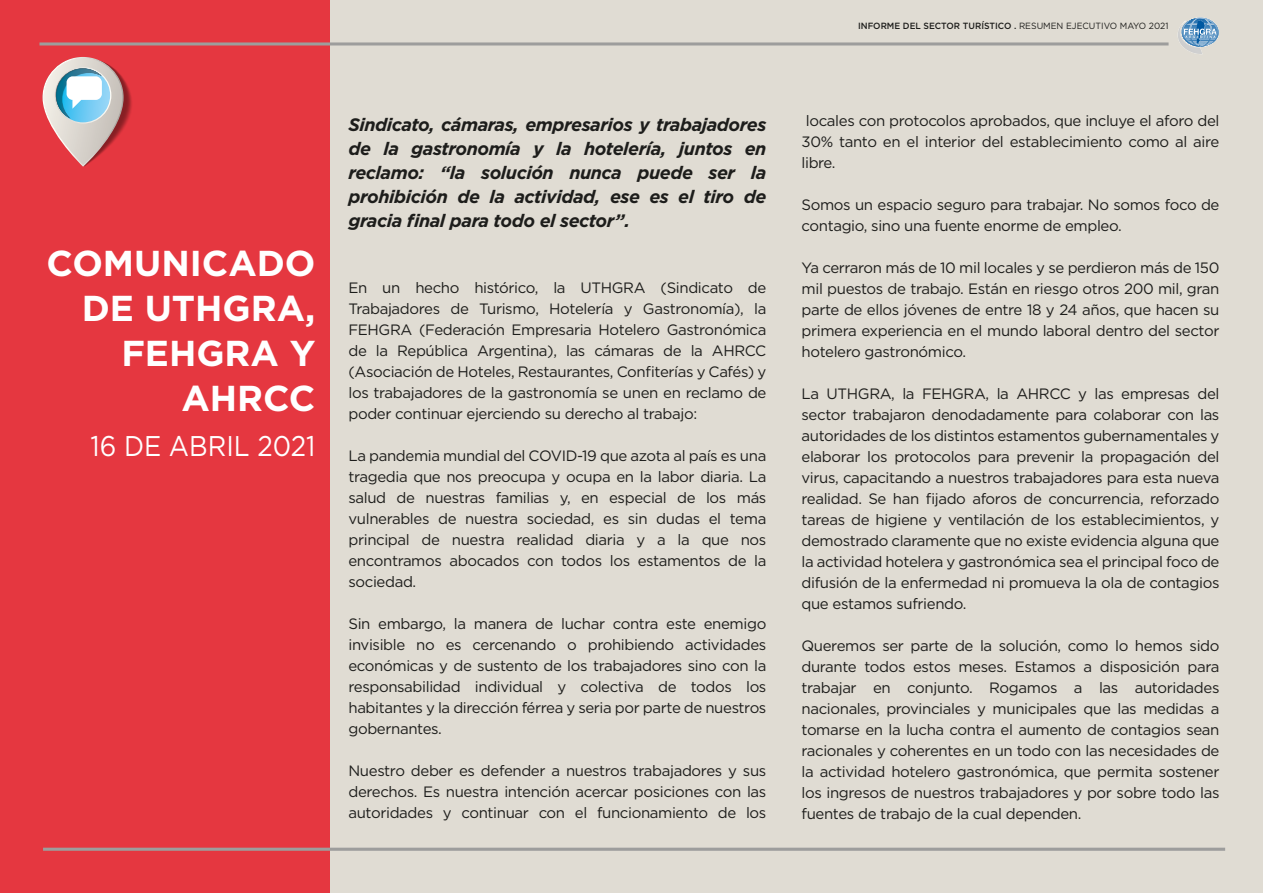
<style>
.page{position:relative;width:1263px;height:893px;background:#e0dcd3}
.page>*{position:absolute;margin:0;border:0;box-sizing:border-box;transform-origin:0 0}
.t1{font:700 36px/45px "Gotham";color:#fff;text-align:right}
.t2{font:28.5px "Gotham";color:#fff;scale:.9 1}
.t3{font:italic 700 18px/24px "Gotham";letter-spacing:-.025em;color:#1d1d1b;text-align:justify}
.t4{font:15px/21px "Gotham";letter-spacing:-.025em;color:#1d1d1b;text-align:justify}
.t5{font:500 9px "Gotham";color:#1d1d1b;scale:.96 1}
.s1{font-weight:400}
</style>
<div class="page">
<div style="left:0;top:0;width:330px;height:893px;background:#e53740"></div>
<svg style="left:1177px;top:17px;width:42px;height:37px"></svg>
<hr style="left:39px;top:42px;width:1129px;height:3px;background:#9d9d9c">
<hr style="left:43px;top:848px;width:1182px;height:3px;background:#9d9d9c">
<svg style="left:43px;top:57px;width:89px;height:110px"></svg>
<div style="left:67px;top:76px;width:35px;height:24px;background:#fff;border-radius:6px"></div>
<h1 class="t1" style="left:47px;top:240px;width:270px">COMUNICADO<br>DE UTHGRA,<br>FEHGRA Y<br>AHRCC</h1>
<h2 class="t2" style="left:91px;top:427px;width:251px">16 DE ABRIL 2021</h2>
<p class="t3" style="left:348px;top:113px;width:419px">Sindicato, cámaras, empresarios y trabajadores de la gastronomía y la hotelería, juntos en reclamo: “la solución nunca puede ser la prohibición de la actividad, ese es el tiro de gracia final para todo el sector”.</p>
<p class="t4" style="left:348px;top:277px;width:419px">En un hecho histórico, la UTHGRA (Sindicato de Trabajadores de Turismo, Hotelería y Gastronomía), la FEHGRA (Federación Empresaria Hotelero Gastronómica de la República Argentina), las cámaras de la AHRCC (Asociación de Hoteles, Restaurantes, Confiterías y Cafés) y los trabajadores de la gastronomía se unen en reclamo de poder continuar ejerciendo su derecho al trabajo:</p>
<p class="t4" style="left:348px;top:445px;width:419px">La pandemia mundial del COVID-19 que azota al país es una tragedia que nos preocupa y ocupa en la labor diaria. La salud de nuestras familias y, en especial de los más vulnerables de nuestra sociedad, es sin dudas el tema principal de nuestra realidad diaria y a la que nos encontramos abocados con todos los estamentos de la sociedad.</p>
<p class="t4" style="left:348px;top:613px;width:419px">Sin embargo, la manera de luchar contra este enemigo invisible no es cercenando o prohibiendo actividades económicas y de sustento de los trabajadores sino con la responsabilidad individual y colectiva de todos los habitantes y la dirección férrea y seria por parte de nuestros gobernantes.</p>
<p class="t4" style="left:348px;top:760px;width:419px">Nuestro deber es defender a nuestros trabajadores y sus derechos. Es nuestra intención acercar posiciones con las autoridades y continuar con el funcionamiento de los</p>
<p class="t5" style="left:858px;top:20px;width:325px">INFORME DEL SECTOR TURÍSTICO . <span class="s1">RESUMEN EJECUTIVO MAYO 2021</span></p>
<p class="t4" style="left:801px;top:110px;width:419px">locales con protocolos aprobados, que incluye el aforo del 30% tanto en el interior del establecimiento como al aire libre.</p>
<p class="t4" style="left:801px;top:194px;width:419px">Somos un espacio seguro para trabajar. No somos foco de contagio, sino una fuente enorme de empleo.</p>
<p class="t4" style="left:801px;top:257px;width:419px">Ya cerraron más de 10 mil locales y se perdieron más de 150 mil puestos de trabajo. Están en riesgo otros 200 mil, gran parte de ellos jóvenes de entre 18 y 24 años, que hacen su primera experiencia en el mundo laboral dentro del sector hotelero gastronómico.</p>
<p class="t4" style="left:801px;top:383px;width:419px">La UTHGRA, la FEHGRA, la AHRCC y las empresas del sector trabajaron denodadamente para colaborar con las autoridades de los distintos estamentos gubernamentales y elaborar los protocolos para prevenir la propagación del virus, capacitando a nuestros trabajadores para esta nueva realidad. Se han fijado aforos de concurrencia, reforzado tareas de higiene y ventilación de los establecimientos, y demostrado claramente que no existe evidencia alguna que la actividad hotelera y gastronómica sea el principal foco de difusión de la enfermedad ni promueva la ola de contagios que estamos sufriendo.</p>
<p class="t4" style="left:801px;top:635px;width:419px">Queremos ser parte de la solución, como lo hemos sido durante todos estos meses. Estamos a disposición para trabajar en conjunto. Rogamos a las autoridades nacionales, provinciales y municipales que las medidas a tomarse en la lucha contra el aumento de contagios sean racionales y coherentes en un todo con las necesidades de la actividad hotelero gastronómica, que permita sostener los ingresos de nuestros trabajadores y por sobre todo las fuentes de trabajo de la cual dependen.</p>
</div>
